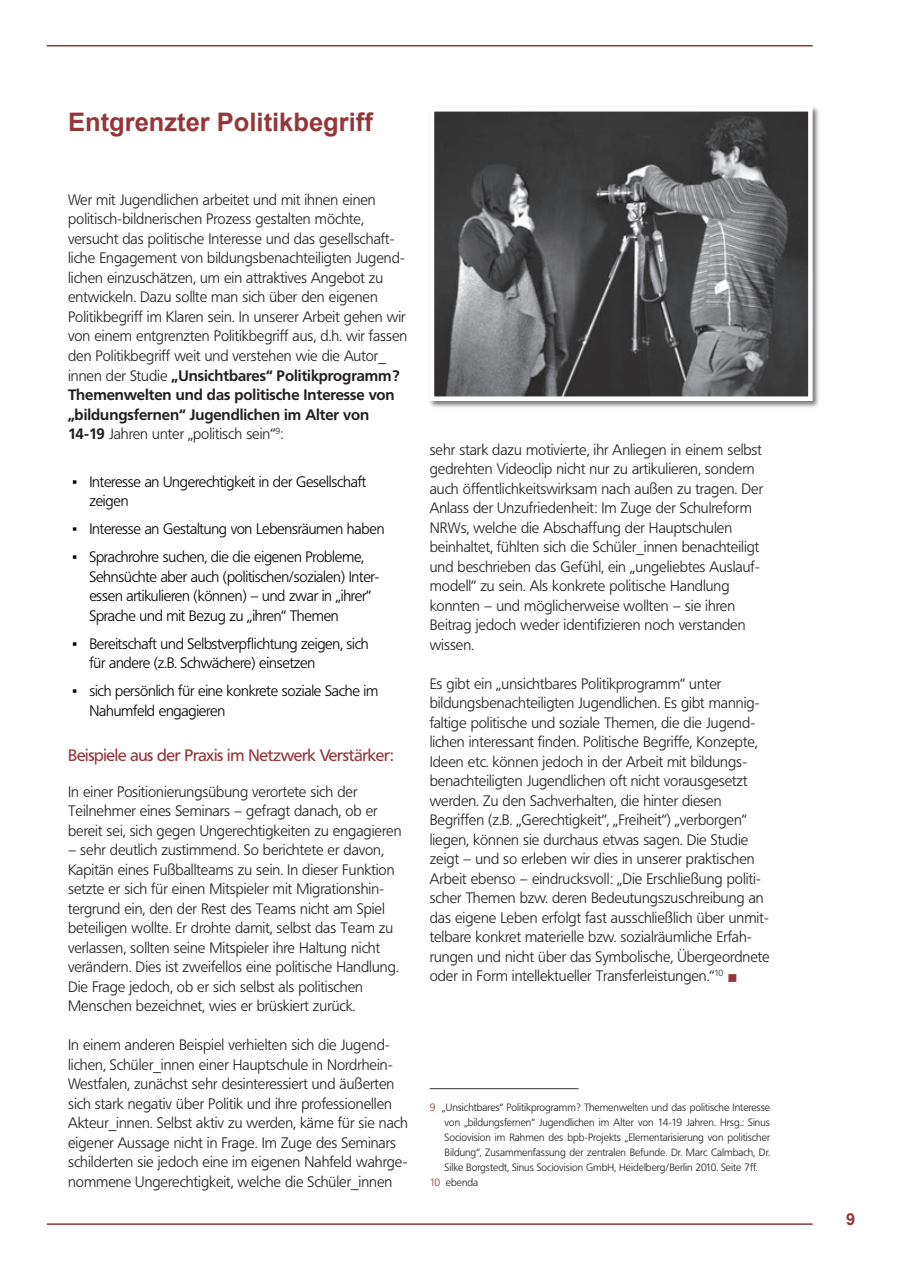
<style>
.page{position:relative;width:902px;height:1272px;background:#fff}
.page>*{position:absolute;margin:0;border:0;box-sizing:border-box;transform-origin:0 0}
.Überschrift{font:700 25.5px "Arial";color:#953638}
.Zwischenüberschrift{font:16.5px "Frutiger BQ";letter-spacing:-.02em;color:#953638}
.t1{font:700 16.5px "Arial";color:#953638}
.Fließtext{font:300 15px/19.5px "Frutiger BQ";color:#231f20}
.t2{font:300 15px/19.5px "Frutiger BQ";letter-spacing:-.015em;color:#000}
.Fließtext-2{font:13.5px "Wingdings";color:#953638}
.Fußnote{font:300 10.5px/15px "Frutiger BQ";color:#231f20;text-align:justify}
.s1{font-weight:700}
.s2{font-family:"Arial Narrow";font-weight:400}
.s3{color:#953638}
</style>
<div class="page">
<hr style="left:47px;top:1223px;width:765px;height:1px;background:#953638">
<hr style="left:47px;top:45px;width:765px;height:1px;background:#953638">
<hr style="left:429px;top:1087px;width:149px;height:2px;background:#57585a">
<div style="left:428px;top:105px;width:392px;height:303px;background:#231f20;opacity:.6"></div>
<img style="left:434px;top:112px;width:373px;height:284px">
<div style="left:429px;top:107px;width:383px;height:294px;border:4px solid #fff"></div>
<p class="Überschrift" style="left:68px;top:105px;width:306px">Entgrenzter Politikbegriff</p>
<p class="Fließtext" style="left:68px;top:190px;width:341px">Wer mit Jugendlichen arbeitet und mit ihnen einen politisch-bildnerischen Prozess gestalten möchte, versucht das politische Interesse und das gesellschaft&shy;liche Engagement von bildungsbenachteiligten Jugend&shy;lichen einzuschätzen, um ein attraktives Angebot zu entwickeln. Dazu sollte man sich über den eigenen Politikbegriff im Klaren sein. In unserer Arbeit gehen wir von einem entgrenzten Politikbegriff aus, d.h. wir fassen den Politikbegriff weit und verstehen wie die Autor_ innen der Studie <span class="s1">„Unsichtbares“ Politikprogramm?<br>Themenwelten und das politische Interesse von „bildungsfernen“ Jugendlichen im Alter von 14-19</span> Jahren unter „politisch sein“<sup>9</sup>:</p>
<p class="t2" style="left:89px;top:472px;width:278px;text-indent:-17px"><span class="s2">▪</span> Interesse an Ungerechtigkeit in der Gesellschaft zeigen</p>
<p class="t2" style="left:72px;top:519px;width:314px"><span class="s2">▪</span> Interesse an Gestaltung von Lebensräumen haben</p>
<p class="t2" style="left:89px;top:547px;width:291px;text-indent:-17px"><span class="s2">▪</span> Sprachrohre suchen, die die eigenen Probleme, Sehnsüchte aber auch (politischen/sozialen) Inter&shy;essen artikulieren (können) – und zwar in „ihrer“ Sprache und mit Bezug zu „ihren“ Themen</p>
<p class="t2" style="left:89px;top:634px;width:281px;text-indent:-17px"><span class="s2">▪</span> Bereitschaft und Selbstverpflichtung zeigen, sich für andere (z.B. Schwächere) einsetzen</p>
<p class="t2" style="left:89px;top:681px;width:290px;text-indent:-17px"><span class="s2">▪</span> sich persönlich für eine konkrete soziale Sache im<br>Nahumfeld engagieren</p>
<p class="Zwischenüberschrift" style="left:68px;top:745px;width:327px">Beispiele aus der Praxis im Netzwerk Verstärker:</p>
<p class="Fließtext" style="left:68px;top:782px;width:335px">In einer Positionierungsübung verortete sich der<br>Teilnehmer eines Seminars – gefragt danach, ob er bereit sei, sich gegen Ungerechtigkeiten zu engagieren</p>
<p class="Fließtext" style="left:68px;top:840px;width:332px">– sehr deutlich zustimmend. So berichtete er davon, Kapitän eines Fußballteams zu sein. In dieser Funktion setzte er sich für einen Mitspieler mit Migrationshin&shy;tergrund ein, den der Rest des Teams nicht am Spiel beteiligen wollte. Er drohte damit, selbst das Team zu verlassen, sollten seine Mitspieler ihre Haltung nicht verändern. Dies ist zweifellos eine politische Handlung.<br>Die Frage jedoch, ob er sich selbst als politischen Menschen bezeichnet, wies er brüskiert zurück.</p>
<p class="Fließtext" style="left:68px;top:1035px;width:341px">In einem anderen Beispiel verhielten sich die Jugend&shy;lichen, Schüler_innen einer Hauptschule in Nordrhein-Westfalen, zunächst sehr desinteressiert und äußerten sich stark negativ über Politik und ihre professionellen Akteur_innen. Selbst aktiv zu werden, käme für sie nach eigener Aussage nicht in Frage. Im Zuge des Seminars schilderten sie jedoch eine im eigenen Nahfeld wahrge&shy;nommene Ungerechtigkeit, welche die Schüler_innen</p>
<p class="Fließtext" style="left:429px;top:440px;width:335px">sehr stark dazu motivierte, ihr Anliegen in einem selbst gedrehten Videoclip nicht nur zu artikulieren, sondern auch öffentlichkeitswirksam nach außen zu tragen. Der Anlass der Unzufriedenheit: Im Zuge der Schulreform NRWs, welche die Abschaffung der Hauptschulen beinhaltet, fühlten sich die Schüler_innen benachteiligt und beschrieben das Gefühl, ein „ungeliebtes Auslauf&shy;modell“ zu sein. Als konkrete politische Handlung konnten – und möglicherweise wollten – sie ihren Beitrag jedoch weder identifizieren noch verstanden wissen.</p>
<p class="Fließtext" style="left:429px;top:674px;width:341px">Es gibt ein „unsichtbares Politikprogramm“ unter bildungsbenachteiligten Jugendlichen. Es gibt mannig&shy;faltige politische und soziale Themen, die die Jugend&shy;lichen interessant finden. Politische Begriffe, Konzepte, Ideen etc. können jedoch in der Arbeit mit bildungs&shy;benachteiligten Jugendlichen oft nicht vorausgesetzt werden. Zu den Sachverhalten, die hinter diesen Begriffen (z.B. „Gerechtigkeit“, „Freiheit“) „verborgen“ liegen, können sie durchaus etwas sagen. Die Studie zeigt – und so erleben wir dies in unserer praktischen Arbeit ebenso – eindrucksvoll: „Die Erschließung politi&shy;scher Themen bzw. deren Bedeutungszuschreibung an das eigene Leben erfolgt fast ausschließlich über unmit&shy;telbare konkret materielle bzw. sozialräumliche Erfah&shy;rungen und nicht über das Symbolische, Übergeordnete oder in Form intellektueller Transferleistungen.“<sup>10</sup></p>
<p class="Fließtext-2" style="left:727px;top:970px;width:12px">■</p>
<p class="Fußnote" style="left:444px;top:1100px;width:327px;text-indent:-15px"><span class="s3">9</span> „Unsichtbares“ Politikprogramm? Themenwelten und das politische Interesse von „bildungsfernen“ Jugendlichen im Alter von 14-19 Jahren. Hrsg.: Sinus Sociovision im Rahmen des bpb-Projekts „Elementarisierung von politischer Bildung“, Zusammenfassung der zentralen Befunde. Dr. Marc Calmbach, Dr.<br>Silke Borgstedt, Sinus Sociovision GmbH, Heidelberg/Berlin 2010. Seite 7ff.</p>
<p class="Fußnote" style="left:429px;top:1175px;width:50px"><span class="s3">10</span> ebenda</p>
<p class="t1" style="left:845px;top:1208px;width:11px">9</p>
</div>
